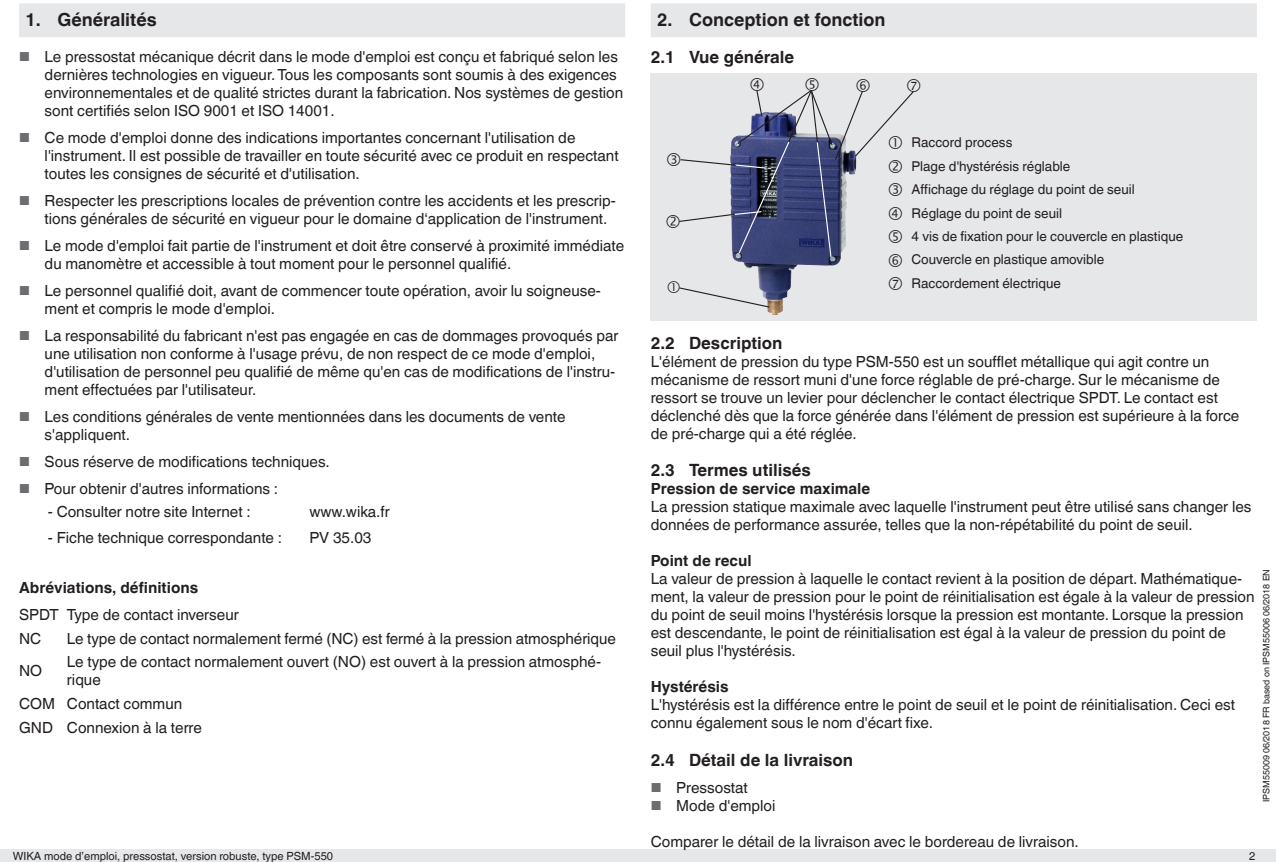
<style>
.page{position:relative;width:1276px;height:862px;background:#fff}
.page>*{position:absolute;margin:0;border:0;box-sizing:border-box;transform-origin:0 0}
.t1{font:700 18px "Helvetica World";color:#231f20}
.t2{font:700 16.88px "Helvetica World";color:#231f20}
.t3{font:15.3px/18px "Helvetica World";color:#231f20}
.t4{font:700 15.3px "Helvetica World";color:#231f20}
.t5{font:13.5px/23.4px "Helvetica World";color:#231f20}
.t6{font:11.25px "Helvetica World";color:#231f20}
.t7{font:9px "Helvetica World";color:#231f20}
.s1{font-size:13.05px;color:#6c6d70}
</style>
<div class="page">
<div style="left:0;top:848px;width:1276px;height:13px;background:#e6e7e9"></div>
<hr style="left:19px;top:861px;width:606px;height:1px;background:#e6e7e9">
<div style="left:19px;top:3px;width:606px;height:34px;background:#e6e7e9"></div>
<div style="left:651px;top:3px;width:605px;height:34px;background:#e6e7e9"></div>
<div style="left:651px;top:74px;width:605px;height:247px;background:#e6e7e9"></div>
<img style="left:746px;top:266px;width:51px;height:49px">
<svg style="left:679px;top:280px;width:91px;height:28px"></svg>
<svg style="left:679px;top:90px;width:235px;height:176px"></svg>
<p class="t1" style="left:26px;top:9px;width:133px">1. Généralités</p>
<p class="t3" style="left:45px;top:47px;width:580px;text-indent:-26px"><span class="s1">■</span> Le pressostat mécanique décrit dans le mode d'emploi est conçu et fabriqué selon les dernières technologies en vigueur. Tous les composants sont soumis à des exigences environnementales et de qualité strictes durant la fabrication. Nos systèmes de gestion sont certifiés selon ISO 9001 et ISO 14001.</p>
<p class="t3" style="left:45px;top:128px;width:575px;text-indent:-26px"><span class="s1">■</span> Ce mode d'emploi donne des indications importantes concernant l'utilisation de l'instrument. Il est possible de travailler en toute sécurité avec ce produit en respectant toutes les consignes de sécurité et d'utilisation.</p>
<p class="t3" style="left:45px;top:191px;width:573px;text-indent:-26px"><span class="s1">■</span> Respecter les prescriptions locales de prévention contre les accidents et les prescrip&shy;tions générales de sécurité en vigueur pour le domaine d‘application de l'instrument.</p>
<p class="t3" style="left:45px;top:236px;width:581px;text-indent:-26px"><span class="s1">■</span> Le mode d'emploi fait partie de l'instrument et doit être conservé à proximité immédiate du manomètre et accessible à tout moment pour le personnel qualifié.</p>
<p class="t3" style="left:45px;top:281px;width:558px;text-indent:-26px"><span class="s1">■</span> Le personnel qualifié doit, avant de commencer toute opération, avoir lu soigneuse&shy;ment et compris le mode d'emploi.</p>
<p class="t3" style="left:45px;top:326px;width:575px;text-indent:-26px"><span class="s1">■</span> La responsabilité du fabricant n'est pas engagée en cas de dommages provoqués par une utilisation non conforme à l'usage prévu, de non respect de ce mode d'emploi, d'utilisation de personnel peu qualifié de même qu'en cas de modifications de l'instru&shy;ment effectuées par l'utilisateur.</p>
<p class="t3" style="left:45px;top:407px;width:522px;text-indent:-26px"><span class="s1">■</span> Les conditions générales de vente mentionnées dans les documents de vente s'appliquent.</p>
<p class="t3" style="left:19px;top:452px;width:312px"><span class="s1">■</span> Sous réserve de modifications techniques.</p>
<p class="t3" style="left:19px;top:479px;width:260px"><span class="s1">■</span> Pour obtenir d'autres informations :</p>
<p class="t3" style="left:48px;top:503px;width:204px">- Consulter notre site Internet :</p>
<p class="t3" style="left:309px;top:503px;width:82px">www.wika.fr</p>
<p class="t3" style="left:48px;top:529px;width:236px">- Fiche technique correspondante :</p>
<p class="t3" style="left:309px;top:529px;width:63px">PV 35.03</p>
<p class="t4" style="left:19px;top:579px;width:181px">Abréviations, définitions</p>
<p class="t3" style="left:19px;top:602px;width:221px;line-height:23.6px">SPDT Type de contact inverseur<br>NC</p>
<p class="t3" style="left:67px;top:629px;width:550px">Le type de contact normalement fermé (NC) est fermé à la pression atmosphérique</p>
<p class="t3" style="left:19px;top:661px;width:25px">NO</p>
<p class="t3" style="left:67px;top:652px;width:536px">Le type de contact normalement ouvert (NO) est ouvert à la pression atmosphé&shy;rique</p>
<p class="t3" style="left:19px;top:691px;width:184px;line-height:23.6px">COM Contact commun<br>GND Connexion à la terre</p>
<p class="t6" style="left:13px;top:848px;width:322px">WIKA mode d’emploi, pressostat, version robuste, type PSM-550</p>
<p class="t1" style="left:657px;top:9px;width:230px">2. Conception et fonction</p>
<p class="t2" style="left:651px;top:47px;width:145px">2.1 Vue générale</p>
<p class="t5" style="left:911px;top:131px;width:273px">Raccord process<br>Plage d'hystérésis réglable<br>Affichage du réglage du point de seuil<br>Réglage du point de seuil<br>4 vis de fixation pour le couvercle en plastique<br>Couvercle en plastique amovible<br>Raccordement électrique</p>
<p class="t2" style="left:651px;top:333px;width:133px">2.2 Description</p>
<p class="t3" style="left:651px;top:352px;width:590px">L'élément de pression du type PSM-550 est un soufflet métallique qui agit contre un mécanisme de ressort muni d'une force réglable de pré-charge. Sur le mécanisme de ressort se trouve un levier pour déclencher le contact électrique SPDT. Le contact est déclenché dès que la force générée dans l'élément de pression est supérieure à la force de pré-charge qui a été réglée.</p>
<p class="t2" style="left:651px;top:460px;width:162px">2.3 Termes utilisés</p>
<p class="t4" style="left:651px;top:479px;width:221px">Pression de service maximale</p>
<p class="t3" style="left:651px;top:497px;width:602px">La pression statique maximale avec laquelle l'instrument peut être utilisé sans changer les données de performance assurée, telles que la non-répétabilité du point de seuil.</p>
<p class="t4" style="left:651px;top:551px;width:102px">Point de recul</p>
<p class="t3" style="left:651px;top:569px;width:605px">La valeur de pression à laquelle le contact revient à la position de départ. Mathématique&shy;ment, la valeur de pression pour le point de réinitialisation est égale à la valeur de pression du point de seuil moins l'hystérésis lorsque la pression est montante. Lorsque la pression est descendante, le point de réinitialisation est égal à la valeur de pression du point de seuil plus l'hystérésis.</p>
<p class="t4" style="left:651px;top:677px;width:79px">Hystérésis</p>
<p class="t3" style="left:651px;top:695px;width:586px">L'hystérésis est la différence entre le point de seuil et le point de réinitialisation. Ceci est connu également sous le nom d'écart fixe.</p>
<p class="t2" style="left:651px;top:749px;width:204px">2.4 Détail de la livraison</p>
<p class="t3" style="left:651px;top:778px;width:99px"><span class="s1">■</span> Pressostat</p>
<p class="t3" style="left:651px;top:796px;width:126px"><span class="s1">■</span> Mode d'emploi</p>
<p class="t3" style="left:651px;top:832px;width:429px">Comparer le détail de la livraison avec le bordereau de livraison.</p>
<p class="t6" style="left:1249px;top:848px;width:8px">2</p>
<p class="t7" style="left:1261px;top:801px;width:234px;rotate:-90deg">IPSM55009 06/2018 FR based on IPSM55006 06/2018 EN</p>
</div>
